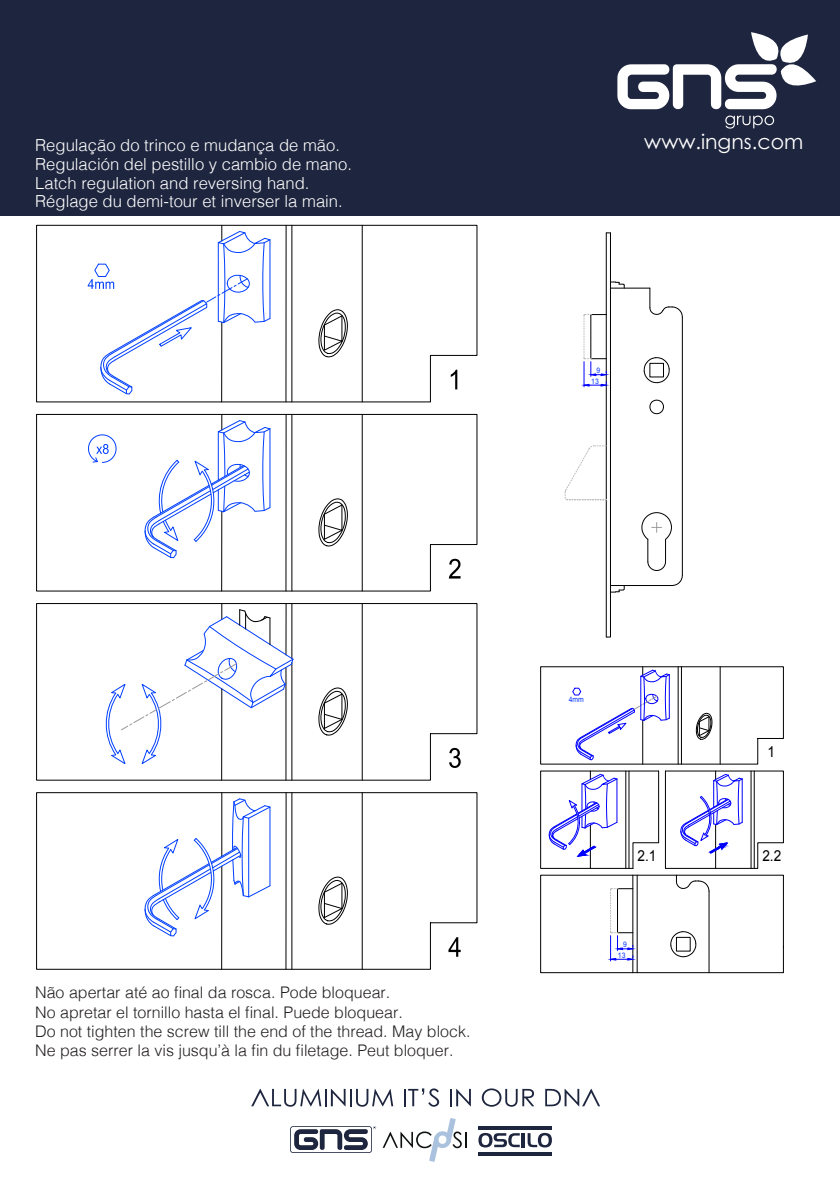
<style>
.page{position:relative;width:840px;height:1191px;background:#fff}
.page>*{position:absolute;margin:0;border:0;box-sizing:border-box;transform-origin:0 0}
.t1{font:20.4px "Century Gothic";color:#fff}
.t2{font:300 16.6px "Helvetica";color:#fff}
.t3{font:300 16px "Helvetica";color:#231f20}
.t4{font:15.2px "Arial";color:#000;scale:.9 1}
.t5{font:7.6px/10.6px "Arial";color:#0433ff;text-align:right;scale:.9 1}
</style>
<div class="page">
<div style="left:0;top:0;width:839px;height:215px;background:#1e253e"></div>
<svg style="left:36px;top:225px;width:441px;height:177px"></svg>
<svg style="left:318px;top:309px;width:30px;height:48px"></svg>
<svg style="left:450px;top:370px;width:7px;height:19px"></svg>
<svg style="left:88px;top:225px;width:182px;height:169px"></svg>
<svg style="left:36px;top:414px;width:441px;height:177px"></svg>
<svg style="left:318px;top:498px;width:30px;height:48px"></svg>
<svg style="left:448px;top:559px;width:12px;height:19px"></svg>
<svg style="left:145px;top:414px;width:125px;height:144px"></svg>
<svg style="left:36px;top:603px;width:441px;height:177px"></svg>
<svg style="left:318px;top:687px;width:30px;height:48px"></svg>
<svg style="left:449px;top:748px;width:11px;height:20px"></svg>
<svg style="left:87px;top:433px;width:30px;height:30px"></svg>
<hr style="left:221px;top:689px;width:1px;height:91px;background:#000">
<svg style="left:36px;top:792px;width:441px;height:177px"></svg>
<svg style="left:318px;top:876px;width:30px;height:48px"></svg>
<svg style="left:448px;top:937px;width:12px;height:19px"></svg>
<svg style="left:103px;top:603px;width:190px;height:161px"></svg>
<hr style="left:221px;top:866px;width:1px;height:103px;background:#000">
<hr style="left:221px;top:792px;width:1px;height:64px;background:#000">
<svg style="left:145px;top:798px;width:125px;height:138px"></svg>
<svg style="left:382px;top:1118px;width:84px;height:43px"></svg>
<svg style="left:290px;top:1126px;width:86px;height:27px"></svg>
<svg style="left:478px;top:1152px;width:73px;height:3px"></svg>
<svg style="left:478px;top:1133px;width:41px;height:14px"></svg>
<hr style="left:521px;top:1133px;width:3px;height:14px;background:#1e253e">
<svg style="left:527px;top:1133px;width:24px;height:14px"></svg>
<hr style="left:477px;top:1126px;width:74px;height:3px;background:#1e253e">
<svg style="left:251px;top:1088px;width:142px;height:18px"></svg>
<svg style="left:404px;top:1088px;width:35px;height:18px"></svg>
<svg style="left:450px;top:1088px;width:20px;height:18px"></svg>
<svg style="left:481px;top:1088px;width:53px;height:18px"></svg>
<svg style="left:545px;top:1088px;width:54px;height:18px"></svg>
<svg style="left:617px;top:32px;width:198px;height:97px"></svg>
<hr style="left:681px;top:317px;width:1px;height:258px;background:#000">
<svg style="left:649px;top:400px;width:14px;height:14px"></svg>
<hr style="left:610px;top:288px;width:39px;height:1px;background:#000">
<hr style="left:610px;top:585px;width:61px;height:1px;background:#000">
<svg style="left:649px;top:288px;width:33px;height:30px"></svg>
<svg style="left:643px;top:357px;width:26px;height:26px"></svg>
<svg style="left:641px;top:512px;width:41px;height:74px"></svg>
<svg style="left:540px;top:666px;width:243px;height:98px"></svg>
<svg style="left:564px;top:232px;width:60px;height:405px"></svg>
<svg style="left:540px;top:770px;width:243px;height:203px"></svg>
<hr style="left:658px;top:771px;width:1px;height:71px;background:#000">
<hr style="left:664px;top:771px;width:1px;height:97px;background:#000">
<p class="t2" style="left:35px;top:131px;width:306px">Regulação do trinco e mudança de mão.</p>
<p class="t2" style="left:35px;top:150px;width:318px">Regulación del pestillo y cambio de mano.</p>
<p class="t2" style="left:35px;top:169px;width:276px">Latch regulation and reversing hand.</p>
<p class="t2" style="left:35px;top:187px;width:309px">Réglage du demi-tour et inverser la main.</p>
<p class="t1" style="left:644px;top:128px;width:160px">www.ingns.com</p>
<p class="t5" style="left:591px;top:365px;width:12px">9<br>13</p>
<p class="t3" style="left:35px;top:979px;width:356px">Não apertar até ao final da rosca. Pode bloquear.</p>
<p class="t3" style="left:35px;top:998px;width:369px">No apretar el tornillo hasta el final. Puede bloquear.</p>
<p class="t3" style="left:35px;top:1017px;width:436px">Do not tighten the screw till the end of the thread. May block.</p>
<p class="t3" style="left:35px;top:1036px;width:419px">Ne pas serrer la vis jusqu’à la fin du filetage. Peut bloquer.</p>
<p class="t5" style="left:568px;top:694px;width:18px">4mm</p>
<p class="t4" style="left:637px;top:846px;width:23px">2.1</p>
<p class="t5" style="left:617px;top:939px;width:12px">9<br>13</p>
<p class="t4" style="left:767px;top:742px;width:10px">1</p>
<p class="t4" style="left:762px;top:846px;width:23px">2.2</p>
</div>
